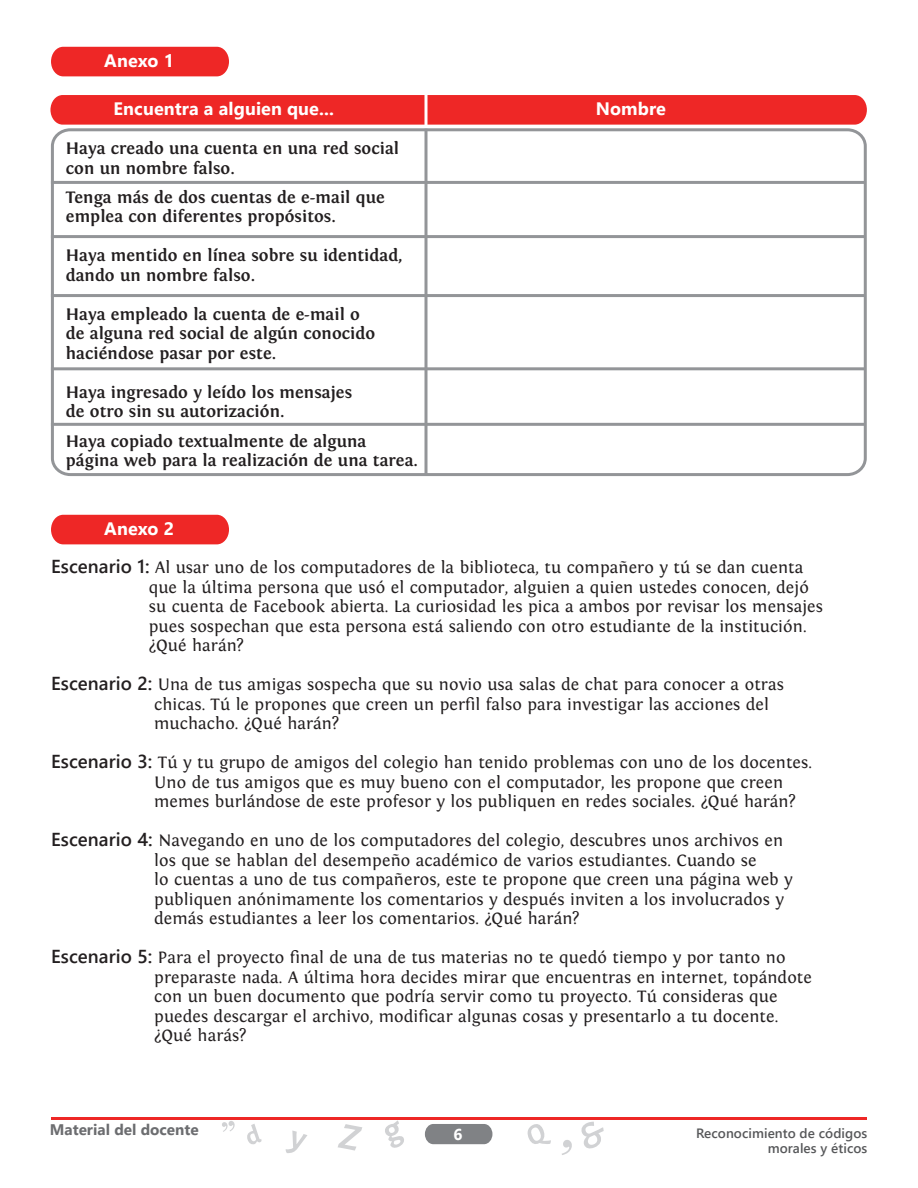
<style>
.page{position:relative;width:918px;height:1188px;background:#fff}
.page>*{position:absolute;margin:0;border:0;box-sizing:border-box;transform-origin:0 0}
.Negrita_tablas{font:700 18px "Segoe UI";letter-spacing:.005em;color:#fff}
.Parrafo_general{font:17.25px "Fontin";letter-spacing:.005em;color:#231f20}
.Instruccion{font:700 17.25px/19.5px "Fontin";letter-spacing:.005em;color:#231f20}
.t1{font:700 15.75px "Segoe UI";color:#fff}
.t2{font:700 15.3px "Segoe UI";color:#6c6d70}
.t3{font:600 13.5px/15px "Segoe UI";letter-spacing:.005em;color:#57585a;text-align:right}
.s1{font-family:"Segoe UI";font-weight:600;font-size:18.75px}
</style>
<div class="page">
<svg style="left:286px;top:1131px;width:21px;height:22px"></svg>
<svg style="left:338px;top:1124px;width:24px;height:27px"></svg>
<svg style="left:385px;top:1121px;width:19px;height:27px"></svg>
<svg style="left:581px;top:1122px;width:23px;height:27px"></svg>
<svg style="left:562px;top:1140px;width:10px;height:15px"></svg>
<svg style="left:247px;top:1124px;width:15px;height:21px"></svg>
<svg style="left:527px;top:1124px;width:24px;height:20px"></svg>
<svg style="left:425px;top:1124px;width:67px;height:20px"></svg>
<hr style="left:51px;top:1117px;width:816px;height:3px;background:#ee2726">
<svg style="left:222px;top:1121px;width:13px;height:11px"></svg>
<div style="left:51px;top:47px;width:178px;height:29px;background:#ee2726"></div>
<div style="left:51px;top:515px;width:178px;height:29px;background:#ee2726"></div>
<div style="left:51px;top:128px;width:816px;height:348px;border:3px solid #939598;border-radius:17px"></div>
<div style="left:50px;top:95px;width:817px;height:30px;background:#ee2726"></div>
<hr style="left:425px;top:94px;width:3px;height:32px;background:#fff">
<hr style="left:425px;top:129px;width:3px;height:346px;background:#939598">
<hr style="left:51px;top:181px;width:814px;height:3px;background:#939598">
<hr style="left:51px;top:235px;width:814px;height:3px;background:#939598">
<hr style="left:51px;top:294px;width:814px;height:3px;background:#939598">
<hr style="left:51px;top:367px;width:814px;height:3px;background:#939598">
<hr style="left:51px;top:423px;width:814px;height:3px;background:#939598">
<p class="Negrita_tablas" style="left:104px;top:46px;width:71px">Anexo 1</p>
<p class="Negrita_tablas" style="left:114px;top:94px;width:222px">Encuentra a alguien que...</p>
<p class="Negrita_tablas" style="left:596px;top:94px;width:72px">Nombre</p>
<p class="Instruccion" style="left:66px;top:138px;width:335px">Haya creado una cuenta en una red social con un nombre falso.</p>
<p class="Instruccion" style="left:66px;top:187px;width:321px">Tenga más de dos cuentas de e-mail que emplea con diferentes propósitos.</p>
<p class="Instruccion" style="left:66px;top:246px;width:338px">Haya mentido en línea sobre su identidad, dando un nombre falso.</p>
<p class="Instruccion" style="left:66px;top:304px;width:311px">Haya empleado la cuenta de e-mail o de alguna red social de algún conocido haciéndose pasar por este.</p>
<p class="Instruccion" style="left:66px;top:382px;width:288px">Haya ingresado y leído los mensajes</p>
<p class="Instruccion" style="left:66px;top:402px;width:220px">de otro sin su autorización.</p>
<p class="Instruccion" style="left:66px;top:431px;width:354px">Haya copiado textualmente de alguna página web para la realización de una tarea.</p>
<p class="Negrita_tablas" style="left:104px;top:514px;width:71px">Anexo 2</p>
<p class="Parrafo_general" style="left:51px;top:558px;width:754px"><span class="s1">Escenario 1:</span> Al usar uno de los computadores de la biblioteca, tu compañero y tú se dan cuenta</p>
<p class="Parrafo_general" style="left:149px;top:578px;width:662px">que la última persona que usó el computador, alguien a quien ustedes conocen, dejó</p>
<p class="Parrafo_general" style="left:149px;top:597px;width:676px">su cuenta de Facebook abierta. La curiosidad les pica a ambos por revisar los mensajes</p>
<p class="Parrafo_general" style="left:149px;top:617px;width:659px">pues sospechan que esta persona está saliendo con otro estudiante de la institución.</p>
<p class="Parrafo_general" style="left:149px;top:636px;width:97px">¿Qué harán?</p>
<p class="Parrafo_general" style="left:51px;top:675px;width:734px"><span class="s1">Escenario 2:</span> Una de tus amigas sospecha que su novio usa salas de chat para conocer a otras</p>
<p class="Parrafo_general" style="left:154px;top:695px;width:616px">chicas. Tú le propones que creen un perfil falso para investigar las acciones del</p>
<p class="Parrafo_general" style="left:154px;top:714px;width:187px">muchacho. ¿Qué harán?</p>
<p class="Parrafo_general" style="left:51px;top:753px;width:762px"><span class="s1">Escenario 3:</span> Tú y tu grupo de amigos del colegio han tenido problemas con uno de los docentes.</p>
<p class="Parrafo_general" style="left:154px;top:773px;width:630px">Uno de tus amigos que es muy bueno con el computador, les propone que creen</p>
<p class="Parrafo_general" style="left:154px;top:792px;width:643px">memes burlándose de este profesor y los publiquen en redes sociales. ¿Qué harán?</p>
<p class="Parrafo_general" style="left:51px;top:831px;width:734px"><span class="s1">Escenario 4:</span> Navegando en uno de los computadores del colegio, descubres unos archivos en</p>
<p class="Parrafo_general" style="left:154px;top:851px;width:604px">los que se hablan del desempeño académico de varios estudiantes. Cuando se</p>
<p class="Parrafo_general" style="left:154px;top:870px;width:640px">lo cuentas a uno de tus compañeros, este te propone que creen una página web y</p>
<p class="Parrafo_general" style="left:154px;top:890px;width:632px">publiquen anónimamente los comentarios y después inviten a los involucrados y</p>
<p class="Parrafo_general" style="left:154px;top:909px;width:427px">demás estudiantes a leer los comentarios. ¿Qué harán?</p>
<p class="Parrafo_general" style="left:51px;top:948px;width:736px"><span class="s1">Escenario 5:</span> Para el proyecto final de una de tus materias no te quedó tiempo y por tanto no</p>
<p class="Parrafo_general" style="left:154px;top:968px;width:659px">preparaste nada. A última hora decides mirar que encuentras en internet, topándote</p>
<p class="Parrafo_general" style="left:154px;top:987px;width:625px">con un buen documento que podría servir como tu proyecto. Tú consideras que</p>
<p class="Parrafo_general" style="left:154px;top:1007px;width:626px">puedes descargar el archivo, modificar algunas cosas y presentarlo a tu docente.</p>
<p class="Parrafo_general" style="left:154px;top:1026px;width:94px">¿Qué harás?</p>
<p class="t2" style="left:50px;top:1117px;width:150px">Material del docente</p>
<p class="t1" style="left:454px;top:1122px;width:11px">6</p>
<p class="t3" style="left:696px;top:1125px;width:173px">Reconocimiento de códigos morales y éticos</p>
</div>
